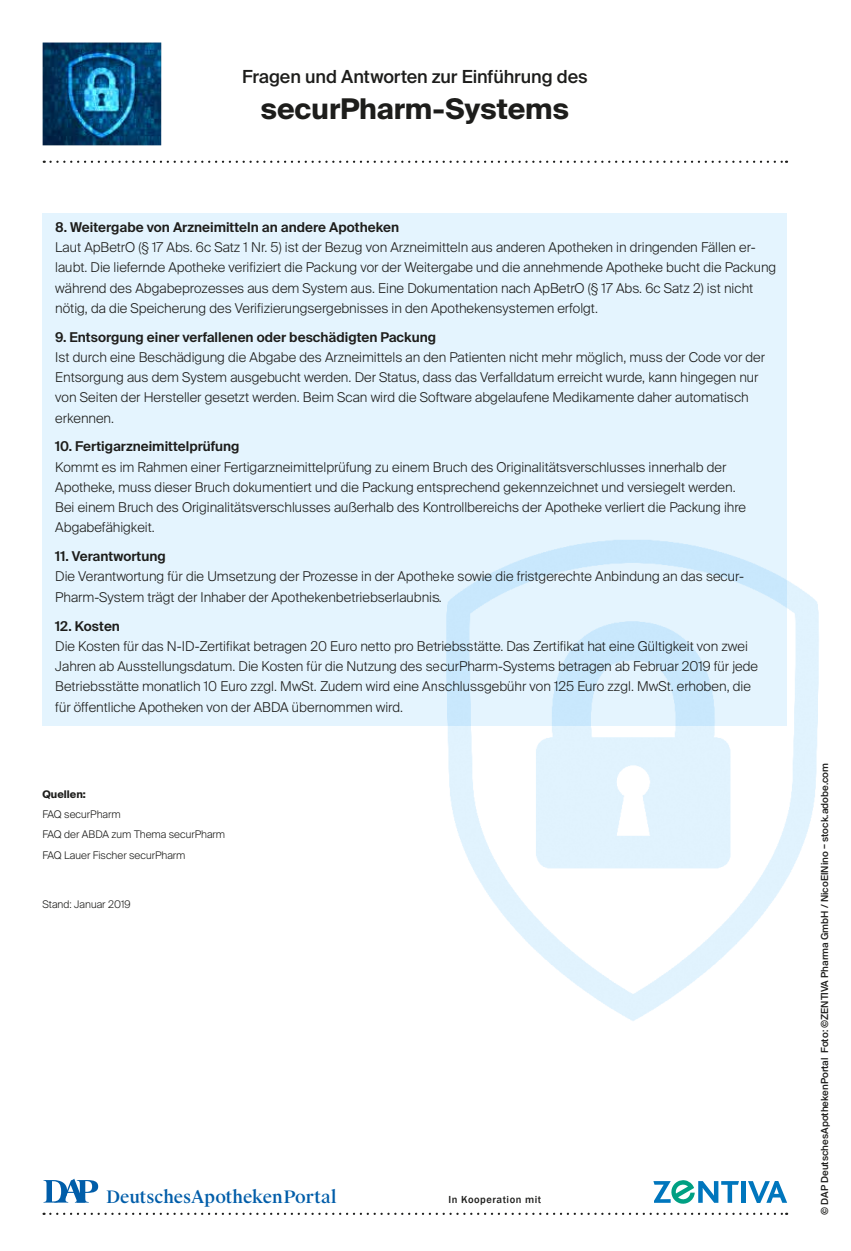
<style>
.page{position:relative;width:851px;height:1251px;background:#fff}
.page>*{position:absolute;margin:0;border:0;box-sizing:border-box;transform-origin:0 0}
.t1{font:700 28.5px "Suisse Intl";letter-spacing:-.005em;color:#1d1d1b}
.t2{font:500 18px "Suisse Intl";letter-spacing:-.005em;color:#1d1d1b}
.t3{font:500 17.25px "Suisse Works";color:#005da9}
.t4{font:300 13.5px/20.2px "Suisse Intl";color:#1d1d1b}
.t5{font:600 13.5px "Suisse Intl";color:#1d1d1b}
.t6{font:300 10.5px/20.2px "Suisse Intl";color:#1d1d1b}
.t7{font:500 10.5px "Franklin Gothic";letter-spacing:.05em;color:#1d1d1b}
.t8{font:700 10.5px "Suisse Intl";color:#1d1d1b}
.t9{font:500 9.75px "Suisse Intl";color:#1d1d1b}
</style>
<div class="page">
<div style="left:43px;top:213px;width:744px;height:512px;background:#e4f4fe"></div>
<svg style="left:44px;top:161px;width:742px;height:2px"></svg>
<img style="left:43px;top:43px;width:118px;height:102px">
<svg style="left:44px;top:1212px;width:743px;height:2px"></svg>
<hr style="left:741px;top:1180px;width:4px;height:22px;background:#0076bd">
<svg style="left:748px;top:1181px;width:39px;height:21px"></svg>
<svg style="left:653px;top:1180px;width:85px;height:23px"></svg>
<div style="left:335px;top:1194px;width:319px;height:11px;background:#fff"></div>
<svg style="left:43px;top:1178px;width:55px;height:24px"></svg>
<img style="left:436px;top:540px;width:383px;height:481px">
<h2 class="t2" style="left:242px;top:66px;width:347px">Fragen und Antworten zur Einführung des</h2>
<h1 class="t1" style="left:260px;top:92px;width:310px">securPharm-Systems</h1>
<p class="t5" style="left:55px;top:219px;width:345px">8. Weitergabe von Arzneimitteln an andere Apotheken</p>
<p class="t4" style="left:55px;top:237px;width:722px">Laut ApBetrO (§ 17 Abs. 6c Satz 1 Nr. 5) ist der Bezug von Arzneimitteln aus anderen Apotheken in dringenden Fällen er&shy;laubt. Die liefernde Apotheke verifiziert die Packung vor der Weitergabe und die annehmende Apotheke bucht die Packung während des Abgabeprozesses aus dem System aus. Eine Dokumentation nach ApBetrO (§ 17 Abs. 6c Satz 2) ist nicht nötig, da die Speicherung des Verifizierungsergebnisses in den Apothekensystemen erfolgt.</p>
<p class="t5" style="left:55px;top:329px;width:382px">9. Entsorgung einer verfallenen oder beschädigten Packung</p>
<p class="t4" style="left:55px;top:347px;width:711px">Ist durch eine Beschädigung die Abgabe des Arzneimittels an den Patienten nicht mehr möglich, muss der Code vor der Entsorgung aus dem System ausgebucht werden. Der Status, dass das Verfalldatum erreicht wurde, kann hingegen nur von Seiten der Hersteller gesetzt werden. Beim Scan wird die Software abgelaufene Medikamente daher automatisch erkennen.</p>
<p class="t5" style="left:55px;top:438px;width:186px">10. Fertigarzneimittelprüfung</p>
<p class="t4" style="left:55px;top:456px;width:692px">Kommt es im Rahmen einer Fertigarzneimittelprüfung zu einem Bruch des Originalitätsverschlusses innerhalb der Apotheke, muss dieser Bruch dokumentiert und die Packung entsprechend gekennzeichnet und versiegelt werden.<br>Bei einem Bruch des Originalitätsverschlusses außerhalb des Kontrollbereichs der Apotheke verliert die Packung ihre Abgabefähigkeit.</p>
<p class="t5" style="left:55px;top:548px;width:112px">11. Verantwortung</p>
<p class="t4" style="left:55px;top:566px;width:690px">Die Verantwortung für die Umsetzung der Prozesse in der Apotheke sowie die fristgerechte Anbindung an das secur-<br>Pharm-System trägt der Inhaber der Apothekenbetriebserlaubnis.</p>
<p class="t5" style="left:55px;top:617px;width:66px">12. Kosten</p>
<p class="t4" style="left:55px;top:635px;width:704px">Die Kosten für das N-ID-Zertifikat betragen 20 Euro netto pro Betriebsstätte. Das Zertifikat hat eine Gültigkeit von zwei Jahren ab Ausstellungsdatum. Die Kosten für die Nutzung des securPharm-Systems betragen ab Februar 2019 für jede Betriebsstätte monatlich 10 Euro zzgl. MwSt. Zudem wird eine Anschlussgebühr von 125 Euro zzgl. MwSt. erhoben, die für öffentliche Apotheken von der ABDA übernommen wird.</p>
<p class="t8" style="left:43px;top:788px;width:45px">Quellen:</p>
<p class="t6" style="left:43px;top:804px;width:184px">FAQ securPharm<br>FAQ der ABDA zum Thema securPharm<br>FAQ Lauer Fischer securPharm</p>
<p class="t6" style="left:43px;top:893px;width:89px">Stand: Januar 2019</p>
<p class="t3" style="left:106px;top:1185px;width:232px">DeutschesApothekenPortal</p>
<p class="t7" style="left:448px;top:1192px;width:94px">In Kooperation mit</p>
<p class="t9" style="left:819px;top:1214px;width:453px;rotate:-90deg">© DAP DeutschesApothekenPortal Foto: ©ZENTIVA Pharma GmbH / NicoElNino – stock.adobe.com</p>
</div>
